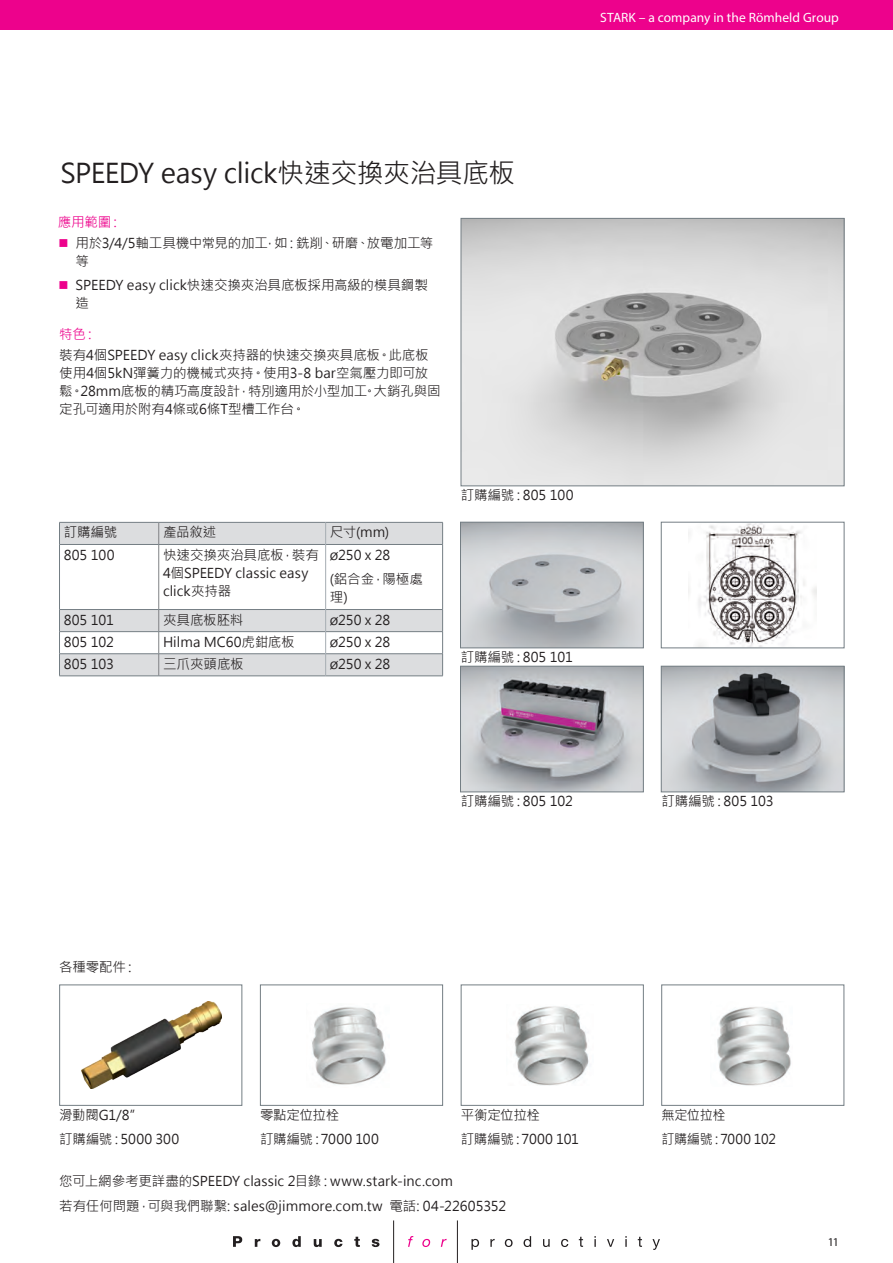
<style>
.page{position:relative;width:893px;height:1263px;background:#fff}
.page>*{position:absolute;margin:0;border:0;box-sizing:border-box;transform-origin:0 0}
.Titel_Seite{font:27px "Microsoft Jheng Hei";letter-spacing:-.015em;color:#231f20}
.Fliesstext{font:13.5px/18px "Microsoft Jheng Hei";letter-spacing:-.005em;color:#231f20}
.Fliesstext_Ez{font:13.5px/18px "Microsoft Jheng Hei";letter-spacing:-.01em;color:#231f20}
.t1{font:13.5px "Myriad Pro";letter-spacing:.005em;color:#fff}
.Fliesstext-2{font:13.5px "Microsoft Jheng Hei";letter-spacing:-.025em;color:#231f20}
.Titel_Absatz{font:13.5px "Microsoft Jheng Hei";letter-spacing:-.015em;color:#ed028c}
.t2{font:12px "Myriad Pro";color:#231f20}
.s1{color:#ed028c}
</style>
<div class="page">
<svg style="left:233px;top:1236px;width:9px;height:11px"></svg>
<svg style="left:255px;top:1239px;width:5px;height:8px"></svg>
<svg style="left:272px;top:1239px;width:8px;height:8px"></svg>
<svg style="left:292px;top:1236px;width:9px;height:11px"></svg>
<svg style="left:314px;top:1239px;width:8px;height:8px"></svg>
<svg style="left:334px;top:1239px;width:8px;height:8px"></svg>
<svg style="left:354px;top:1237px;width:6px;height:10px"></svg>
<svg style="left:372px;top:1239px;width:7px;height:8px"></svg>
<svg style="left:408px;top:1236px;width:5px;height:11px"></svg>
<svg style="left:422px;top:1239px;width:8px;height:8px"></svg>
<svg style="left:441px;top:1239px;width:6px;height:8px"></svg>
<svg style="left:471px;top:1239px;width:8px;height:11px"></svg>
<svg style="left:490px;top:1239px;width:5px;height:8px"></svg>
<svg style="left:505px;top:1239px;width:8px;height:8px"></svg>
<svg style="left:524px;top:1236px;width:7px;height:11px"></svg>
<svg style="left:543px;top:1239px;width:7px;height:8px"></svg>
<svg style="left:561px;top:1239px;width:7px;height:8px"></svg>
<svg style="left:579px;top:1237px;width:4px;height:10px"></svg>
<svg style="left:594px;top:1236px;width:2px;height:11px"></svg>
<svg style="left:607px;top:1239px;width:7px;height:8px"></svg>
<svg style="left:625px;top:1236px;width:2px;height:11px"></svg>
<svg style="left:638px;top:1237px;width:4px;height:10px"></svg>
<svg style="left:652px;top:1239px;width:8px;height:11px"></svg>
<hr style="left:457px;top:1220px;width:1px;height:43px;background:#231f20">
<hr style="left:393px;top:1220px;width:1px;height:43px;background:#231f20">
<img style="left:462px;top:524px;width:180px;height:122px">
<div style="left:460px;top:522px;width:184px;height:126px;border:1px solid #747e84"></div>
<img style="left:462px;top:668px;width:180px;height:122px">
<div style="left:460px;top:666px;width:184px;height:126px;border:1px solid #747e84"></div>
<img style="left:688px;top:524px;width:129px;height:122px">
<div style="left:661px;top:522px;width:183px;height:126px;border:1px solid #747e84"></div>
<img style="left:663px;top:668px;width:179px;height:122px">
<div style="left:661px;top:666px;width:183px;height:126px;border:1px solid #747e84"></div>
<img style="left:81px;top:1002px;width:141px;height:86px">
<div style="left:59px;top:985px;width:183px;height:120px;border:1px solid #747e84"></div>
<div style="left:260px;top:985px;width:183px;height:120px;border:1px solid #747e84"></div>
<div style="left:461px;top:985px;width:183px;height:120px;border:1px solid #747e84"></div>
<img style="left:463px;top:220px;width:379px;height:264px">
<div style="left:461px;top:218px;width:383px;height:268px;border:1px solid #747e84"></div>
<hr style="left:59px;top:676px;width:100px;height:1px;background:#747e84">
<hr style="left:159px;top:676px;width:167px;height:1px;background:#747e84">
<hr style="left:326px;top:676px;width:117px;height:1px;background:#747e84">
<svg style="left:59px;top:522px;width:384px;height:154px"></svg>
<img style="left:312px;top:1007px;width:74px;height:78px">
<img style="left:717px;top:1007px;width:74px;height:79px">
<img style="left:514px;top:1006px;width:75px;height:80px">
<div style="left:0;top:0;width:893px;height:30px;background:#ed028c"></div>
<p class="t1" style="left:600px;top:9px;width:240px">STARK – a company in the Römheld Group</p>
<p class="Titel_Seite" style="left:61px;top:156px;width:456px">SPEEDY easy click快速交換夾治具底板</p>
<p class="Titel_Absatz" style="left:58px;top:213px;width:66px">應用範圍：</p>
<p class="Fliesstext_Ez" style="left:76px;top:234px;width:359px;text-indent:-17px"><span class="s1">■</span> 用於3/4/5軸工具機中常見的加工，如：銑削、研磨、放電加工等等</p>
<p class="Fliesstext_Ez" style="left:76px;top:276px;width:354px;text-indent:-17px"><span class="s1">■</span> SPEEDY easy click快速交換夾治具底板採用高級的模具鋼製造</p>
<p class="Titel_Absatz" style="left:59px;top:326px;width:39px">特色：</p>
<p class="Fliesstext" style="left:59px;top:346px;width:383px">裝有4個SPEEDY easy click夾持器的快速交換夾具底板。此底板使用4個5kN彈簧力的機械式夾持。使用3-8 bar空氣壓力即可放鬆。28mm底板的精巧高度設計，特別適用於小型加工。大銷孔與固定孔可適用於附有4條或6條T型槽工作台。</p>
<p class="Fliesstext" style="left:64px;top:523px;width:55px">訂購編號</p>
<p class="Fliesstext" style="left:163px;top:523px;width:55px">產品敘述</p>
<p class="Fliesstext" style="left:330px;top:523px;width:61px">尺寸(mm)</p>
<p class="Fliesstext" style="left:64px;top:546px;width:52px">805 100</p>
<p class="Fliesstext" style="left:163px;top:546px;width:157px">快速交換夾治具底板，裝有<br>4個SPEEDY classic easy click夾持器</p>
<p class="Fliesstext" style="left:330px;top:545px;width:62px">ø250 x 28</p>
<p class="Fliesstext" style="left:330px;top:570px;width:94px">(鋁合金，陽極處理)</p>
<p class="Fliesstext" style="left:64px;top:611px;width:52px">805 101</p>
<p class="Fliesstext" style="left:163px;top:611px;width:82px">夾具底板胚料</p>
<p class="Fliesstext" style="left:330px;top:611px;width:62px">ø250 x 28</p>
<p class="Fliesstext" style="left:64px;top:633px;width:52px">805 102</p>
<p class="Fliesstext" style="left:163px;top:633px;width:133px">Hilma MC60虎鉗底板</p>
<p class="Fliesstext" style="left:330px;top:633px;width:62px">ø250 x 28</p>
<p class="Fliesstext" style="left:64px;top:655px;width:52px">805 103</p>
<p class="Fliesstext" style="left:163px;top:655px;width:82px">三爪夾頭底板</p>
<p class="Fliesstext" style="left:330px;top:655px;width:62px">ø250 x 28</p>
<p class="Fliesstext" style="left:461px;top:486px;width:114px">訂購編號：805 100</p>
<p class="Fliesstext" style="left:461px;top:648px;width:114px">訂購編號：805 101</p>
<p class="Fliesstext" style="left:59px;top:958px;width:79px">各種零配件：</p>
<p class="Fliesstext" style="left:59px;top:1105px;width:85px">滑動閥G1/8”</p>
<p class="Fliesstext" style="left:59px;top:1130px;width:121px">訂購編號：5000 300</p>
<p class="Fliesstext" style="left:260px;top:1105px;width:81px">零點定位拉栓</p>
<p class="Fliesstext" style="left:260px;top:1130px;width:120px">訂購編號：7000 100</p>
<p class="Fliesstext" style="left:461px;top:792px;width:114px">訂購編號：805 102</p>
<p class="Fliesstext" style="left:662px;top:792px;width:114px">訂購編號：805 103</p>
<p class="Fliesstext" style="left:461px;top:1105px;width:81px">平衡定位拉栓</p>
<p class="Fliesstext-2" style="left:461px;top:1130px;width:120px">訂購編號：7000 101</p>
<p class="Fliesstext" style="left:661px;top:1105px;width:66px">無定位拉栓</p>
<p class="Fliesstext-2" style="left:661px;top:1130px;width:116px">訂購編號：7000 102</p>
<p class="Fliesstext" style="left:59px;top:1172px;width:395px">您可上網參考更詳盡的SPEEDY classic 2目錄：www.stark-inc.com</p>
<p class="Fliesstext" style="left:59px;top:1196px;width:448px">若有任何問題，可與我們聯繫: sales@jimmore.com.tw 電話: 04-22605352</p>
<p class="t2" style="left:828px;top:1235px;width:13px">11</p>
</div>
